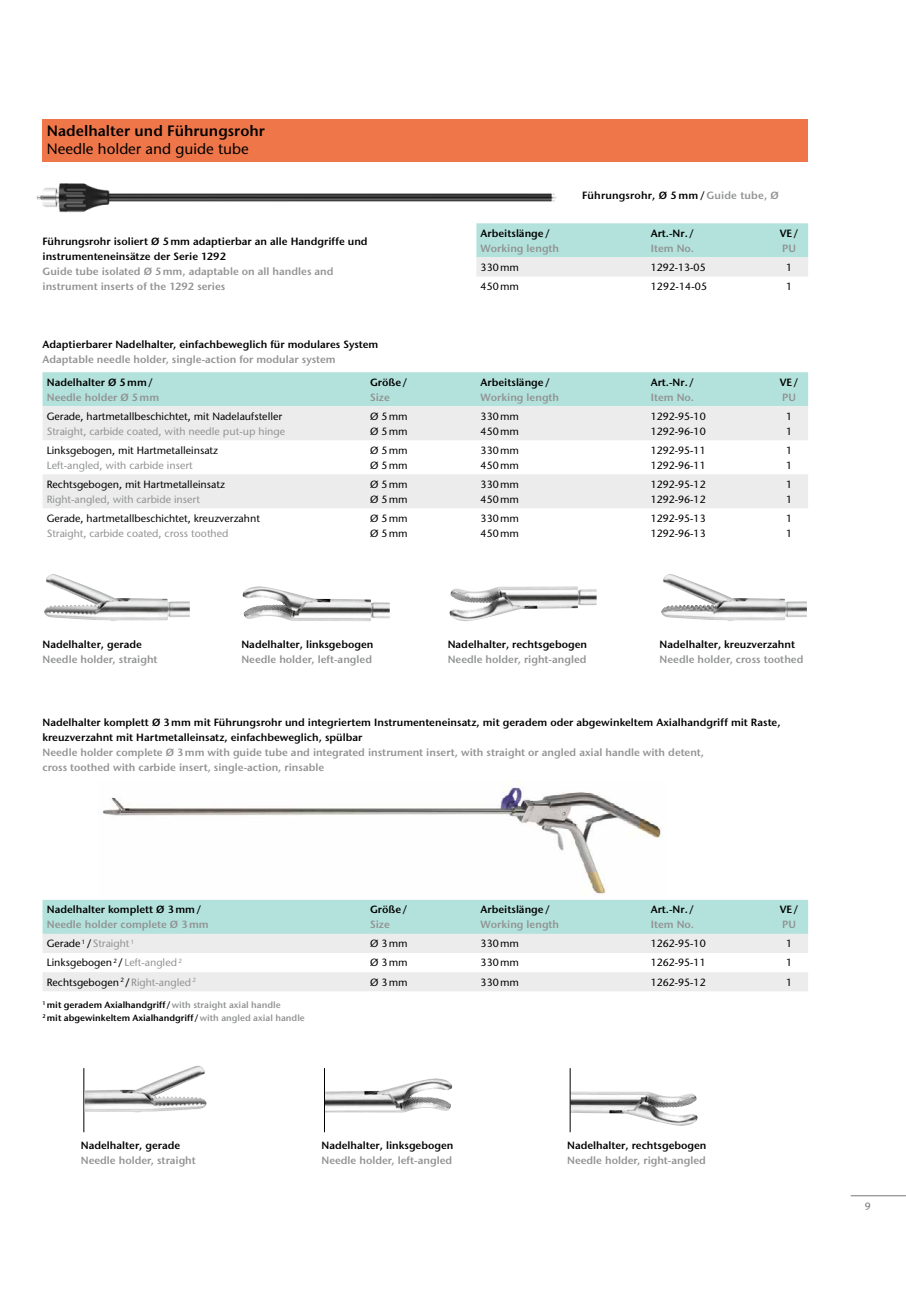
<style>
.page{position:relative;width:906px;height:1289px;background:#fff}
.page>*{position:absolute;margin:0;border:0;box-sizing:border-box;transform-origin:0 0}
.t1{font:600 15px "Stone Sans ITC Pro";color:#000}
.t2{font:500 15px "Stone Sans ITC Std";color:#000}
.copy{font:600 10.5px/15px "Stone Sans ITC Pro";color:#000}
.Zwischentext{font:500 10.5px "Stone Sans ITC Std";color:#000}
.t3{font:600 10.5px/15px "Stone Sans ITC Pro";color:#919292}
.t4{font:500 10.5px "Stone Sans ITC Std";color:#919292}
.t5{font:500 10.5px "Stone Sans ITC Std";color:#787978}
.Text1{font:600 9px "Stone Sans ITC Pro";color:#000}
.s1{color:#919292}
.s2{color:#000}
.s3{font-family:"Stone Sans ITC Pro";font-weight:600;color:#000}
.s4{font-family:"Stone Sans ITC Pro";font-weight:600}
</style>
<div class="page">
<img style="left:36px;top:132px;width:521px;height:81px">
<img style="left:44px;top:576px;width:103px;height:45px">
<img style="left:661px;top:574px;width:146px;height:47px">
<img style="left:450px;top:586px;width:126px;height:23px">
<img style="left:242px;top:588px;width:26px;height:10px">
<img style="left:102px;top:780px;width:561px;height:115px">
<hr style="left:83px;top:1068px;width:1px;height:64px;background:#000">
<img style="left:325px;top:1079px;width:126px;height:33px">
<img style="left:571px;top:1107px;width:127px;height:18px">
<hr style="left:324px;top:1068px;width:1px;height:64px;background:#000">
<hr style="left:570px;top:1068px;width:1px;height:64px;background:#000">
<img style="left:85px;top:1065px;width:121px;height:48px">
<div style="left:43px;top:372px;width:765px;height:34px;background:#b3e2dc"></div>
<svg style="left:43px;top:406px;width:765px;height:102px;fill:#ececed"></svg>
<svg style="left:43px;top:899px;width:765px;height:92px"></svg>
<svg style="left:476px;top:223px;width:332px;height:53px;background:#c8e5e2"></svg>
<div style="left:43px;top:119px;width:765px;height:43px;background:#ef7649"></div>
<hr style="left:850px;top:1195px;width:56px;height:1px;background:#787978">
<p class="t1" style="left:47px;top:121px;width:220px">Nadelhalter und Führungsrohr</p>
<p class="t2" style="left:47px;top:140px;width:203px">Needle holder and guide tube</p>
<p class="copy" style="left:582px;top:188px;width:198px">Führungsrohr, Ø 5mm/ <span class="s1">Guide tube, Ø</span></p>
<p class="copy" style="left:43px;top:234px;width:327px">Führungsrohr isoliert Ø 5mm adaptierbar an alle Handgriffe und instrumenteneinsätze der Serie 1292<br><span class="s1">Guide tube isolated Ø 5mm, adaptable on all handles and instrument inserts of the 1292 series</span></p>
<p class="copy" style="left:480px;top:225px;width:80px">Arbeitslänge/<br><span class="s1">Working length</span></p>
<p class="copy" style="left:651px;top:225px;width:45px">Art.-Nr. /<br><span class="s1">Item No.</span></p>
<p class="copy" style="left:780px;top:225px;width:20px">VE/<br><span class="s1">PU</span></p>
<p class="Zwischentext" style="left:480px;top:261px;width:40px">330mm</p>
<p class="Zwischentext" style="left:651px;top:261px;width:56px">1292-13-05</p>
<p class="Zwischentext" style="left:786px;top:261px;width:8px">1</p>
<p class="Zwischentext" style="left:480px;top:280px;width:40px">450mm</p>
<p class="Zwischentext" style="left:651px;top:280px;width:58px">1292-14-05</p>
<p class="Zwischentext" style="left:786px;top:280px;width:8px">1</p>
<p class="copy" style="left:43px;top:337px;width:337px">Adaptierbarer Nadelhalter, einfachbeweglich für modulares System<br><span class="s1">Adaptable needle holder, single-action for modular system</span></p>
<p class="copy" style="left:47px;top:374px;width:114px">Nadelhalter Ø 5mm/<br><span class="s1">Needle holder Ø 5mm</span></p>
<p class="copy" style="left:370px;top:374px;width:39px">Größe/<br><span class="s1">Size</span></p>
<p class="copy" style="left:480px;top:374px;width:80px">Arbeitslänge/<br><span class="s1">Working length</span></p>
<p class="copy" style="left:651px;top:374px;width:45px">Art.-Nr. /<br><span class="s1">Item No.</span></p>
<p class="copy" style="left:779px;top:374px;width:20px">VE/<br><span class="s1">PU</span></p>
<p class="Zwischentext" style="left:47px;top:409px;width:237px">Gerade, hartmetallbeschichtet, mit Nadelaufsteller</p>
<p class="t4" style="left:47px;top:424px;width:240px">Straight, carbide coated, with needle put-up hinge</p>
<p class="Zwischentext" style="left:370px;top:409px;width:39px">Ø 5mm</p>
<p class="Zwischentext" style="left:370px;top:424px;width:39px">Ø 5mm</p>
<p class="Zwischentext" style="left:480px;top:409px;width:40px">330mm</p>
<p class="Zwischentext" style="left:480px;top:424px;width:40px">450mm</p>
<p class="Zwischentext" style="left:651px;top:409px;width:56px">1292-95-10</p>
<p class="Zwischentext" style="left:651px;top:424px;width:56px">1292-96-10</p>
<p class="Zwischentext" style="left:786px;top:409px;width:8px">1</p>
<p class="Zwischentext" style="left:786px;top:424px;width:8px">1</p>
<p class="Zwischentext" style="left:47px;top:443px;width:173px">Linksgebogen, mit Hartmetalleinsatz</p>
<p class="t4" style="left:47px;top:458px;width:147px">Left-angled, with carbide insert</p>
<p class="Zwischentext" style="left:370px;top:443px;width:39px">Ø 5mm</p>
<p class="Zwischentext" style="left:370px;top:458px;width:39px">Ø 5mm</p>
<p class="Zwischentext" style="left:480px;top:443px;width:40px">330mm</p>
<p class="Zwischentext" style="left:480px;top:458px;width:40px">450mm</p>
<p class="Zwischentext" style="left:651px;top:443px;width:56px">1292-95-11</p>
<p class="Zwischentext" style="left:651px;top:458px;width:56px">1292-96-11</p>
<p class="Zwischentext" style="left:786px;top:443px;width:8px">1</p>
<p class="Zwischentext" style="left:786px;top:458px;width:8px">1</p>
<p class="Zwischentext" style="left:47px;top:477px;width:180px">Rechtsgebogen, mit Hartmetalleinsatz</p>
<p class="t4" style="left:47px;top:492px;width:155px">Right-angled, with carbide insert</p>
<p class="Zwischentext" style="left:370px;top:477px;width:39px">Ø 5mm</p>
<p class="Zwischentext" style="left:370px;top:492px;width:39px">Ø 5mm</p>
<p class="Zwischentext" style="left:480px;top:477px;width:40px">330mm</p>
<p class="Zwischentext" style="left:480px;top:492px;width:40px">450mm</p>
<p class="Zwischentext" style="left:651px;top:477px;width:56px">1292-95-12</p>
<p class="Zwischentext" style="left:651px;top:492px;width:56px">1292-96-12</p>
<p class="Zwischentext" style="left:786px;top:477px;width:8px">1</p>
<p class="Zwischentext" style="left:786px;top:492px;width:8px">1</p>
<p class="Zwischentext" style="left:47px;top:511px;width:215px">Gerade, hartmetallbeschichtet, kreuzverzahnt</p>
<p class="t4" style="left:47px;top:526px;width:183px">Straight, carbide coated, cross toothed</p>
<p class="Zwischentext" style="left:370px;top:511px;width:39px">Ø 5mm</p>
<p class="Zwischentext" style="left:370px;top:526px;width:39px">Ø 5mm</p>
<p class="Zwischentext" style="left:480px;top:511px;width:40px">330mm</p>
<p class="Zwischentext" style="left:480px;top:526px;width:40px">450mm</p>
<p class="Zwischentext" style="left:651px;top:511px;width:56px">1292-95-13</p>
<p class="Zwischentext" style="left:651px;top:526px;width:56px">1292-96-13</p>
<p class="Zwischentext" style="left:786px;top:511px;width:8px">1</p>
<p class="Zwischentext" style="left:786px;top:526px;width:8px">1</p>
<p class="copy" style="left:43px;top:637px;width:101px">Nadelhalter, gerade</p>
<p class="t3" style="left:43px;top:652px;width:116px">Needle holder, straight</p>
<p class="copy" style="left:241px;top:637px;width:134px">Nadelhalter, linksgebogen</p>
<p class="t3" style="left:241px;top:652px;width:132px">Needle holder, left-angled</p>
<p class="copy" style="left:448px;top:637px;width:141px">Nadelhalter, rechtsgebogen</p>
<p class="t3" style="left:448px;top:652px;width:140px">Needle holder, right-angled</p>
<p class="copy" style="left:659px;top:637px;width:137px">Nadelhalter, kreuzverzahnt</p>
<p class="t3" style="left:659px;top:652px;width:145px">Needle holder, cross toothed</p>
<p class="copy" style="left:43px;top:714px;width:739px">Nadelhalter komplett Ø 3mm mit Führungsrohr und integriertem Instrumenteneinsatz, mit geradem oder abgewinkeltem Axialhandgriff mit Raste, kreuzverzahnt mit Hartmetalleinsatz, einfachbeweglich, spülbar</p>
<p class="t3" style="left:43px;top:744px;width:663px">Needle holder complete Ø 3mm with guide tube and integrated instrument insert, with straight or angled axial handle with detent, cross toothed with carbide insert, single-action, rinsable</p>
<p class="copy" style="left:47px;top:902px;width:163px">Nadelhalter komplett Ø 3mm/<br><span class="s1">Needle holder complete Ø 3mm</span></p>
<p class="copy" style="left:370px;top:902px;width:39px">Größe/<br><span class="s1">Size</span></p>
<p class="copy" style="left:480px;top:902px;width:80px">Arbeitslänge/<br><span class="s1">Working length</span></p>
<p class="copy" style="left:651px;top:902px;width:45px">Art.-Nr. /<br><span class="s1">Item No.</span></p>
<p class="copy" style="left:779px;top:902px;width:20px">VE/<br><span class="s1">PU</span></p>
<p class="t4" style="left:47px;top:937px;width:89px"><span class="s2">Gerade</span> <sup>1</sup> <span class="s3">/</span>Straight <sup>1</sup></p>
<p class="Zwischentext" style="left:370px;top:937px;width:39px">Ø 3mm</p>
<p class="Zwischentext" style="left:480px;top:937px;width:40px">330mm</p>
<p class="Zwischentext" style="left:651px;top:937px;width:56px">1262-95-10</p>
<p class="Zwischentext" style="left:786px;top:937px;width:8px">1</p>
<p class="Zwischentext" style="left:47px;top:956px;width:137px">Linksgebogen <sup>2</sup> <span class="s4">/</span> <span class="s1">Left-angled</span> <sup>2</sup></p>
<p class="Zwischentext" style="left:370px;top:956px;width:39px">Ø 3mm</p>
<p class="Zwischentext" style="left:480px;top:956px;width:40px">330mm</p>
<p class="Zwischentext" style="left:651px;top:956px;width:56px">1262-95-11</p>
<p class="Zwischentext" style="left:786px;top:956px;width:8px">1</p>
<p class="Zwischentext" style="left:47px;top:975px;width:151px">Rechtsgebogen <sup>2</sup> <span class="s4">/</span><span class="s1">Right-angled</span> <sup>2</sup></p>
<p class="Zwischentext" style="left:370px;top:975px;width:39px">Ø 3mm</p>
<p class="Zwischentext" style="left:480px;top:975px;width:40px">330mm</p>
<p class="Zwischentext" style="left:651px;top:975px;width:56px">1262-95-12</p>
<p class="Zwischentext" style="left:786px;top:975px;width:8px">1</p>
<p class="Text1" style="left:43px;top:998px;width:240px"><sup>1</sup> mit geradem Axialhandgriff /<span class="s1">with straight axial handle</span></p>
<p class="Text1" style="left:43px;top:1012px;width:264px"><sup>2</sup> mit abgewinkeltem Axialhandgriff /<span class="s1">with angled axial handle</span></p>
<p class="copy" style="left:81px;top:1137px;width:101px">Nadelhalter, gerade</p>
<p class="t3" style="left:81px;top:1152px;width:116px">Needle holder, straight</p>
<p class="copy" style="left:321px;top:1137px;width:134px">Nadelhalter, linksgebogen</p>
<p class="t3" style="left:321px;top:1152px;width:132px">Needle holder, left-angled</p>
<p class="copy" style="left:567px;top:1137px;width:141px">Nadelhalter, rechtsgebogen</p>
<p class="t3" style="left:567px;top:1152px;width:140px">Needle holder, right-angled</p>
<p class="t5" style="left:864px;top:1199px;width:8px">9</p>
</div>
